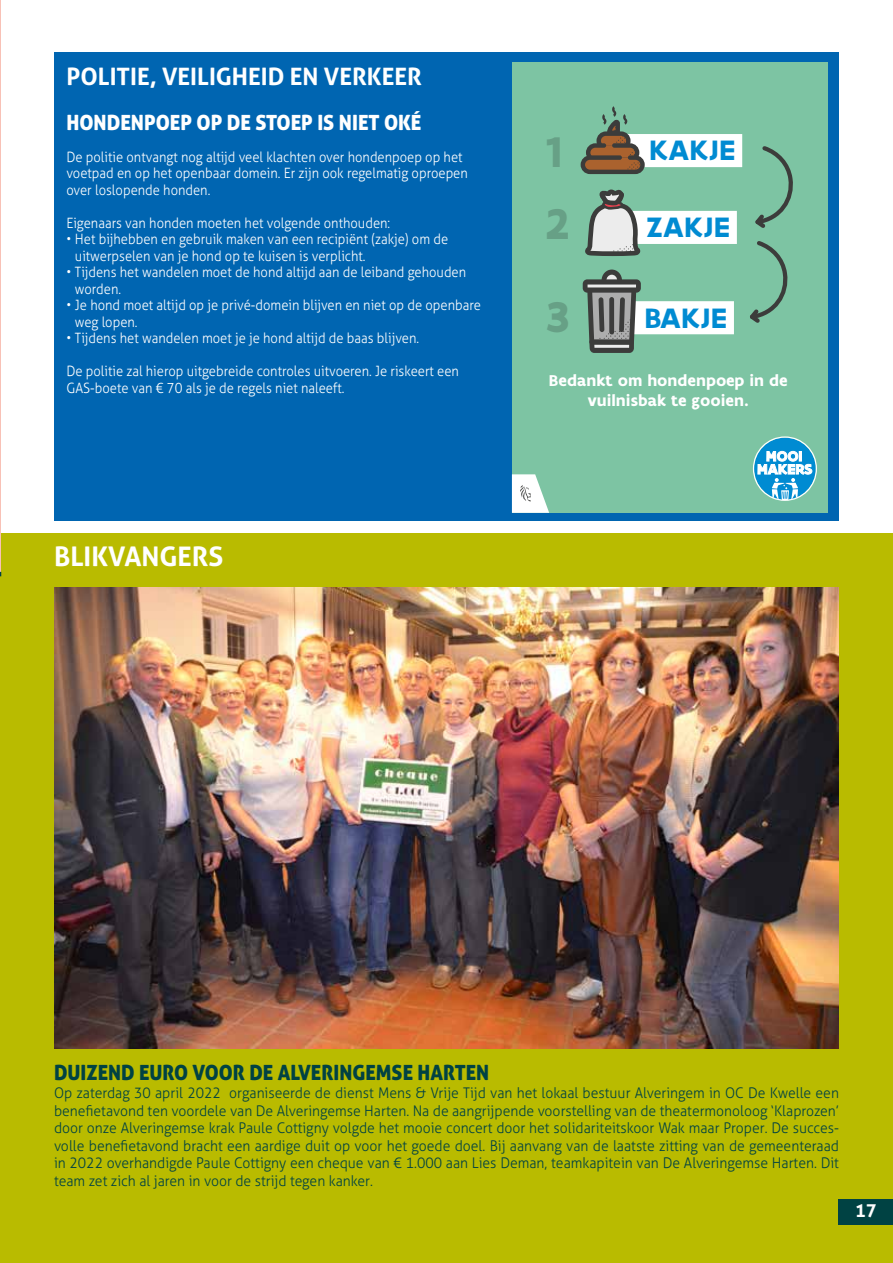
<style>
.page{position:relative;width:893px;height:1263px;background:#fff}
.page>*{position:absolute;margin:0;border:0;box-sizing:border-box;transform-origin:0 0}
.t1{font:700 46.05px/71.7px "Flanders Art Sans";color:#67a086}
.t2{font:700 30.15px "Flanders Art Sans";letter-spacing:.005em;color:#008bd2}
.t3{font:700 27px "Aller";color:#fff}
.t4{font:700 24px "Aller";color:#fff}
.t5{font:21px "Aller Display";color:#004243;scale:.94 1}
.t6{font:21px "Aller Display";color:#fff;scale:.95 1}
.t7{font:700 18px "Aller";color:#fff}
.t8{font:700 16.8px/20.2px "Flanders Art Sans";color:#fff;text-align:center}
.t9{font:300 14.7px/17.5px "Aller";color:#004243;text-align:justify;scale:.95 1}
.t10{font:300 14.25px/16.5px "Aller";color:#fff;scale:.91 1}
</style>
<div class="page">
<div style="left:0;top:534px;width:893px;height:729px;background:#b9bb00"></div>
<div style="left:839px;top:1199px;width:54px;height:26px;background:#004243"></div>
<img style="left:54px;top:587px;width:785px;height:461px">
<div style="left:54px;top:52px;width:785px;height:469px;background:#0065b1"></div>
<div style="left:512px;top:63px;width:315px;height:450px;background:#7dc4a3"></div>
<div style="left:616px;top:134px;width:126px;height:33px;background:#fff"></div>
<div style="left:604px;top:211px;width:133px;height:33px;background:#fff"></div>
<div style="left:594px;top:301px;width:140px;height:33px;background:#fff"></div>
<svg style="left:583px;top:270px;width:58px;height:83px"></svg>
<svg style="left:580px;top:106px;width:66px;height:69px"></svg>
<svg style="left:585px;top:189px;width:55px;height:67px"></svg>
<svg style="left:755px;top:146px;width:38px;height:82px"></svg>
<svg style="left:750px;top:241px;width:38px;height:82px"></svg>
<svg style="left:753px;top:436px;width:64px;height:65px"></svg>
<svg style="left:512px;top:474px;width:37px;height:39px"></svg>
<hr style="left:0;top:0;width:1px;height:573px;background:#f8c1b6">
<h3 class="t4" style="left:66px;top:61px;width:357px">POLITIE, VEILIGHEID EN VERKEER</h3>
<h3 class="t6" style="left:66px;top:109px;width:375px">HONDENPOEP OP DE STOEP IS NIET OKÉ</h3>
<p class="t10" style="left:66px;top:148px;width:443px">De politie ontvangt nog altijd veel klachten over hondenpoep op het voetpad en op het openbaar domein. Er zijn ook regelmatig oproepen over loslopende honden.</p>
<p class="t10" style="left:66px;top:214px;width:357px">Eigenaars van honden moeten het volgende onthouden:</p>
<p class="t10" style="left:75px;top:231px;width:412px;text-indent:-9px">• Het bijhebben en gebruik maken van een recipiënt (zakje) om de uitwerpselen van je hond op te kuisen is verplicht.</p>
<p class="t10" style="left:75px;top:264px;width:431px;text-indent:-9px">• Tijdens het wandelen moet de hond altijd aan de leiband gehouden worden.</p>
<p class="t10" style="left:75px;top:297px;width:448px;text-indent:-9px">• Je hond moet altijd op je privé-domein blijven en niet op de openbare weg lopen.</p>
<p class="t10" style="left:66px;top:330px;width:389px">• Tijdens het wandelen moet je je hond altijd de baas blijven.</p>
<p class="t10" style="left:66px;top:363px;width:433px">De politie zal hierop uitgebreide controles uitvoeren. Je riskeert een<br>GAS-boete van € 70 als je de regels niet naleeft.</p>
<h3 class="t3" style="left:54px;top:540px;width:171px">BLIKVANGERS</h3>
<h1 class="t1" style="left:545px;top:117px;width:26px">1<br>2</h1>
<h1 class="t1" style="left:545px;top:282px;width:26px">3</h1>
<h2 class="t2" style="left:649px;top:132px;width:88px">KAKJE</h2>
<h2 class="t2" style="left:646px;top:208px;width:86px">ZAKJE</h2>
<h2 class="t2" style="left:644px;top:299px;width:85px">BAKJE</h2>
<p class="t8" style="left:549px;top:370px;width:240px">Bedankt om hondenpoep in de vuilnisbak te gooien.</p>
<h3 class="t5" style="left:54px;top:1059px;width:464px">DUIZEND EURO VOOR DE ALVERINGEMSE HARTEN</h3>
<p class="t9" style="left:54px;top:1084px;width:828px">Op zaterdag 30 april 2022 organiseerde de dienst Mens &amp; Vrije Tijd van het lokaal bestuur Alveringem in OC De Kwelle een benefietavond ten voordele van De Alveringemse Harten. Na de aangrijpende voorstelling van de theatermonoloog ‘Klaprozen’ door onze Alveringemse krak Paule Cottigny volgde het mooie concert door het solidariteitskoor Wak maar Proper. De succes&shy;volle benefietavond bracht een aardige duit op voor het goede doel. Bij aanvang van de laatste zitting van de gemeenteraad in 2022 overhandigde Paule Cottigny een cheque van € 1.000 aan Lies Deman, teamkapitein van De Alveringemse Harten. Dit team zet zich al jaren in voor de strijd tegen kanker.</p>
<p class="t7" style="left:855px;top:1200px;width:23px">17</p>
</div>
